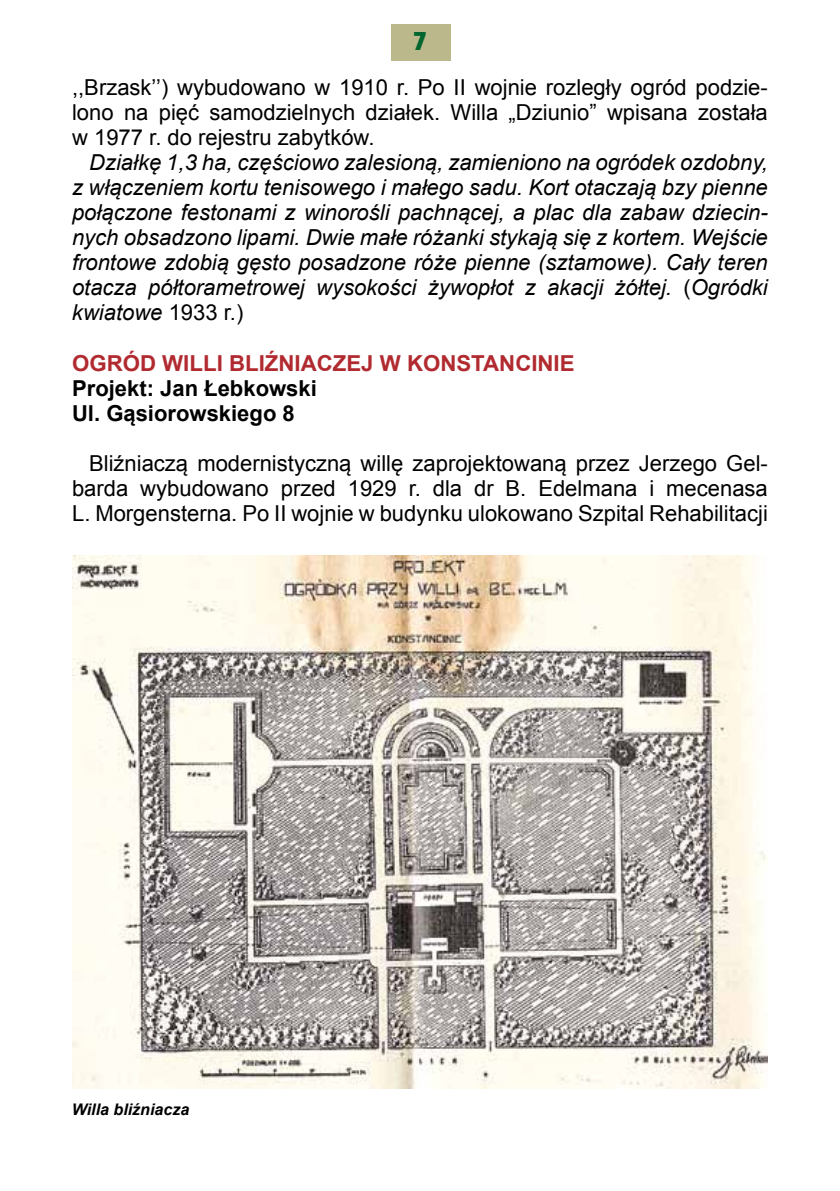
<style>
.page{position:relative;width:840px;height:1191px;background:#fff}
.page>*{position:absolute;margin:0;border:0;box-sizing:border-box;transform-origin:0 0}
.t1{font:700 26px "Platform";color:#00652e}
.t2{font:italic 22px/25px "Arial";color:#000;text-align:justify}
.t3{font:22px/25px "Arial";color:#000;text-align:justify}
.t4{font:700 22px/25px "Arial";color:#000}
.t5{font:700 22px "Arial";color:#b12a30}
.t6{font:italic 700 16px "Arial";color:#000}
.s1{font-style:normal}
</style>
<div class="page">
<div style="left:391px;top:24px;width:60px;height:37px;background:#bbb98b"></div>
<img style="left:72px;top:556px;width:695px;height:533px">
<p class="t1" style="left:413px;top:22px;width:14px">7</p>
<p class="t3" style="left:72px;top:75px;width:697px">,,Brzask’’) wybudowano w 1910 r. Po II wojnie rozległy ogród podzie&shy;lono na pięć samodzielnych działek. Willa „Dziunio” wpisana została w 1977 r. do rejestru zabytków.</p>
<p class="t2" style="left:72px;top:150px;width:697px;text-indent:17px">Działkę 1,3 ha, częściowo zalesioną, zamieniono na ogródek ozdobny, z włączeniem kortu tenisowego i małego sadu. Kort otaczają bzy pienne połączone festonami z winorośli pachnącej, a plac dla zabaw dziecin&shy;nych obsadzono lipami. Dwie małe różanki stykają się z kortem. Wejście frontowe zdobią gęsto posadzone róże pienne (sztamowe). Cały teren otacza półtorametrowej wysokości żywopłot z akacji żółtej. <span class="s1">(</span>Ogródki kwiatowe <span class="s1">1933 r.)</span></p>
<p class="t5" style="left:72px;top:348px;width:504px">Ogród willi bliźniaczej w Konstancinie</p>
<p class="t4" style="left:72px;top:376px;width:246px">Projekt: Jan Łebkowski<br>Ul. Gąsiorowskiego 8</p>
<p class="t3" style="left:72px;top:450px;width:697px;text-indent:17px">Bliźniaczą modernistyczną willę zaprojektowaną przez Jerzego Gel&shy;barda wybudowano przed 1929 r. dla dr B. Edelmana i mecenasa L. Morgensterna. Po II wojnie w budynku ulokowano Szpital Rehabilitacji</p>
<p class="t6" style="left:72px;top:1098px;width:119px">Willa bliźniacza</p>
</div>
